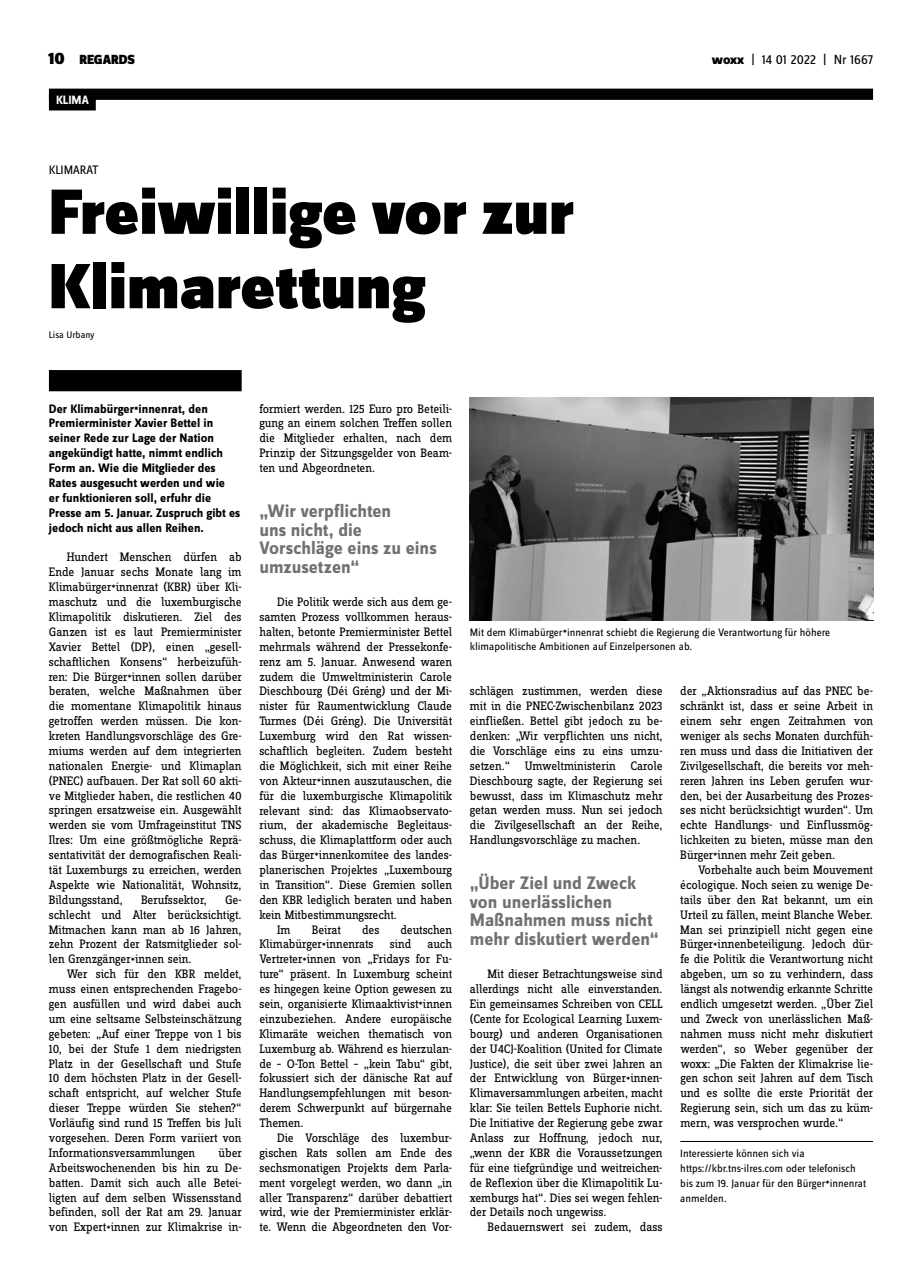
<style>
.page{position:relative;width:922px;height:1276px;background:#fff}
.page>*{position:absolute;margin:0;border:0;box-sizing:border-box;transform-origin:0 0}
.t1{font:900 66.25px/74.4px "Zine Sans Dis";color:#000}
.t2{font:700 18.75px/18.8px "Zine Sans Dis";color:#707172}
.t3{font:13.75px "Zine Sans Dis";letter-spacing:-.01em;color:#000}
.t4{font:900 13.75px "Zine Sans Dis";letter-spacing:-.01em;color:#000}
.t5{font:12.75px/14.9px "Zine Slab Dis";letter-spacing:-.01em;color:#000;text-align:justify}
.t6{font:700 12.75px/14.9px "Zine Sans Dis";color:#000}
.t7{font:12.75px "Zine Sans Dis";color:#000}
.t8{font:700 12.5px "Zine Sans Dis";letter-spacing:-.005em;color:#fff}
.t9{font:11.25px/15px "Zine Sans Dis";color:#000}
.t10{font:10px "Zine Sans Dis";color:#000}
.s1{font-size:17.5px}
.s2{font-weight:800}
</style>
<div class="page">
<div style="left:49px;top:89px;width:823px;height:11px;background:#000"></div>
<div style="left:49px;top:370px;width:192px;height:21px;background:#000"></div>
<hr style="left:680px;top:1141px;width:192px;height:1px;background:#000">
<img style="left:469px;top:398px;width:403px;height:223px">
<div style="left:49px;top:94px;width:47px;height:16px;background:#000"></div>
<p class="t4" style="left:48px;top:52px;width:88px"><span class="s1">10</span> REGARDS</p>
<p class="t3" style="left:711px;top:53px;width:162px"><span class="s2">woxx</span> | 14 01 2022 | Nr 1667</p>
<p class="t8" style="left:56px;top:93px;width:34px">KLIMA</p>
<p class="t7" style="left:49px;top:164px;width:51px">Klimarat</p>
<h1 class="t1" style="left:49px;top:179px;width:526px">Freiwillige vor zur<br>Klimarettung</h1>
<p class="t10" style="left:49px;top:330px;width:47px">Lisa Urbany</p>
<p class="t6" style="left:49px;top:401px;width:193px">Der Klimabürger<sub>*</sub>innenrat, den<br>Premierminister Xavier Bettel in seiner Rede zur Lage der Nation angekündigt hatte, nimmt endlich<br>Form an. Wie die Mitglieder des<br>Rates ausgesucht werden und wie<br>er funktionieren soll, erfuhr die<br>Presse am 5. Januar. Zuspruch gibt es jedoch nicht aus allen Reihen.</p>
<p class="t5" style="left:49px;top:550px;width:194px;text-indent:18px">Hundert Menschen dürfen ab Ende Januar sechs Monate lang im Klimabürger<sub>*</sub>innenrat (KBR) über Kli&shy;maschutz und die luxemburgische Klimapolitik diskutieren. Ziel des Ganzen ist es laut Premierminister Xavier Bettel (DP), einen „gesell&shy;schaftlichen Konsens“ herbeizufüh&shy;ren: Die Bürger<sub>*</sub>innen sollen darüber beraten, welche Maßnahmen über die momentane Klimapolitik hinaus getroffen werden müssen. Die kon&shy;kreten Handlungsvorschläge des Gre&shy;miums werden auf dem integrierten nationalen Energie- und Klimaplan (PNEC) aufbauen. Der Rat soll 60 akti&shy;ve Mitglieder haben, die restlichen 40 springen ersatzweise ein. Ausgewählt werden sie vom Umfrageinstitut TNS Ilres: Um eine größtmögliche Reprä&shy;sentativität der demografischen Reali&shy;tät Luxemburgs zu erreichen, werden Aspekte wie Nationalität, Wohnsitz, Bildungsstand,</p>
<p class="t5" style="left:141px;top:892px;width:67px">Berufssektor,</p>
<p class="t5" style="left:49px;top:892px;width:194px;text-indent:176px">Ge&shy;schlecht und Alter berücksichtigt.<br>Mitmachen kann man ab 16 Jahren, zehn Prozent der Ratsmitglieder sol&shy;len Grenzgänger<sub>*</sub>innen sein.</p>
<p class="t5" style="left:49px;top:967px;width:194px;text-indent:18px">Wer sich für den KBR meldet, muss einen entsprechenden Fragebo&shy;gen ausfüllen und wird dabei auch um eine seltsame Selbsteinschätzung gebeten: „Auf einer Treppe von 1 bis 10, bei der Stufe 1 dem niedrigsten Platz in der Gesellschaft und Stufe 10 dem höchsten Platz in der Gesell&shy;schaft entspricht, auf welcher Stufe dieser Treppe würden Sie stehen?“ Vorläufig sind rund 15 Treffen bis Juli vorgesehen. Deren Form variiert von Informationsversammlungen</p>
<p class="t5" style="left:49px;top:1145px;width:194px;text-indent:169px">über Arbeitswochenenden bis hin zu De&shy;batten. Damit sich auch alle Betei&shy;ligten auf dem selben Wissensstand befinden, soll der Rat am 29. Januar von Expert<sub>*</sub>innen zur Klimakrise in-</p>
<p class="t5" style="left:259px;top:401px;width:194px">formiert werden. 125 Euro pro Beteili&shy;gung an einem solchen Treffen sollen die Mitglieder erhalten, nach dem Prinzip der Sitzungsgelder von Beam&shy;ten und Abgeordneten.</p>
<h2 class="t2" style="left:259px;top:502px;width:179px">„Wir verpflichten<br>uns nicht, die<br>Vorschläge eins zu eins umzusetzen“</h2>
<p class="t5" style="left:277px;top:595px;width:176px">Die Politik werde sich aus dem ge-</p>
<p class="t5" style="left:259px;top:610px;width:194px">samten Prozess vollkommen heraus-</p>
<p class="t5" style="left:259px;top:625px;width:194px">halten, betonte Premierminister Bettel</p>
<p class="t5" style="left:259px;top:639px;width:194px">mehrmals während der Pressekonfe-</p>
<p class="t5" style="left:259px;top:654px;width:194px">renz am 5. Januar. Anwesend waren</p>
<p class="t5" style="left:259px;top:669px;width:194px">zudem die Umweltministerin Carole</p>
<p class="t5" style="left:259px;top:684px;width:194px">Dieschbourg (Déi Gréng) und der Mi-</p>
<p class="t5" style="left:259px;top:699px;width:194px">nister für Raumentwicklung Claude</p>
<p class="t5" style="left:259px;top:714px;width:194px">Turmes (Déi Gréng). Die Universität</p>
<p class="t5" style="left:259px;top:729px;width:194px">Luxemburg wird den Rat wissen-</p>
<p class="t5" style="left:259px;top:744px;width:194px">schaftlich begleiten. Zudem besteht</p>
<p class="t5" style="left:259px;top:758px;width:194px">die Möglichkeit, sich mit einer Reihe</p>
<p class="t5" style="left:259px;top:773px;width:194px">von Akteur<sub>*</sub>innen auszutauschen, die</p>
<p class="t5" style="left:259px;top:788px;width:194px">für die luxemburgische Klimapolitik</p>
<p class="t5" style="left:259px;top:803px;width:194px">relevant sind: das Klimaobservato-</p>
<p class="t5" style="left:259px;top:818px;width:194px">rium, der akademische Begleitaus-</p>
<p class="t5" style="left:259px;top:833px;width:194px">schuss, die Klimaplattform oder auch</p>
<p class="t5" style="left:259px;top:848px;width:194px">das Bürger<sub>*</sub>innenkomitee des landes-</p>
<p class="t5" style="left:259px;top:863px;width:194px">planerischen Projektes „Luxembourg</p>
<p class="t5" style="left:259px;top:878px;width:194px">in Transition“. Diese Gremien sollen</p>
<p class="t5" style="left:259px;top:892px;width:194px">den KBR lediglich beraten und haben</p>
<p class="t5" style="left:259px;top:907px;width:139px">kein Mitbestimmungsrecht.</p>
<p class="t5" style="left:277px;top:922px;width:15px">Im</p>
<p class="t5" style="left:312px;top:922px;width:31px">Beirat</p>
<p class="t5" style="left:362px;top:922px;width:19px">des</p>
<p class="t5" style="left:400px;top:922px;width:53px">deutschen</p>
<p class="t5" style="left:259px;top:937px;width:116px">Klimabürger<sub>*</sub>innenrats</p>
<p class="t5" style="left:390px;top:937px;width:23px">sind</p>
<p class="t5" style="left:259px;top:937px;width:194px;text-indent:168px">auch Vertreter<sub>*</sub>innen von „Fridays for Fu&shy;ture“ präsent. In Luxemburg scheint es hingegen keine Option gewesen zu sein, organisierte Klimaaktivist<sub>*</sub>innen einzubeziehen. Andere europäische Klimaräte weichen thematisch von Luxemburg ab. Während es hierzulan&shy;de – O-Ton Bettel – „kein Tabu“ gibt, fokussiert sich der dänische Rat auf Handlungsempfehlungen mit beson&shy;derem Schwerpunkt auf bürgernahe Themen.</p>
<p class="t5" style="left:259px;top:1131px;width:194px;text-indent:18px">Die Vorschläge des luxembur&shy;gischen Rats sollen am Ende des sechsmonatigen Projekts dem Parla&shy;ment vorgelegt werden, wo dann „in aller Transparenz“ darüber debattiert wird, wie der Premierminister erklär&shy;te. Wenn die Abgeordneten den Vor-</p>
<p class="t9" style="left:469px;top:625px;width:362px">M it dem Klimabürger*innenrat schiebt die Regierung die Verantwortung für höhere klimapolitische Ambitionen auf Einzelpersonen ab.</p>
<p class="t5" style="left:470px;top:684px;width:194px">schlägen zustimmen, werden diese mit in die PNEC-Zwischenbilanz 2023 einfließen. Bettel gibt jedoch zu be&shy;denken: „Wir verpflichten uns nicht, die Vorschläge eins zu eins umzu&shy;setzen.“ Umweltministerin Carole Dieschbourg sagte, der Regierung sei bewusst, dass im Klimaschutz mehr getan werden muss. Nun sei jedoch die Zivilgesellschaft an der Reihe, Handlungsvorschläge zu machen.</p>
<h2 class="t2" style="left:469px;top:874px;width:190px">„Über Ziel und Zweck von unerlässlichen<br>Maßnahmen muss nicht mehr diskutiert werden“</h2>
<p class="t5" style="left:469px;top:967px;width:194px;text-indent:18px">Mit dieser Betrachtungsweise sind allerdings nicht alle einverstanden.<br>Ein gemeinsames Schreiben von CELL (Cente for Ecological Learning Luxem&shy;bourg) und anderen Organisationen der U4CJ-Koalition (United for Climate Justice), die seit über zwei Jahren an der Entwicklung von Bürger<sub>*</sub>innen-Klimaversammlungen arbeiten, macht klar: Sie teilen Bettels Euphorie nicht.<br>Die Initiative der Regierung gebe zwar Anlass zur Hoffnung, jedoch nur, „wenn der KBR die Voraussetzungen für eine tiefgründige und weitreichen&shy;de Reflexion über die Klimapolitik Lu&shy;xemburgs hat“. Dies sei wegen fehlen&shy;der Details noch ungewiss.</p>
<p class="t5" style="left:487px;top:1220px;width:176px">Bedauernswert sei zudem, dass</p>
<p class="t5" style="left:680px;top:684px;width:194px">der „Aktionsradius auf das PNEC be&shy;schränkt ist, dass er seine Arbeit in einem sehr engen Zeitrahmen von weniger als sechs Monaten durchfüh&shy;ren muss und dass die Initiativen der Zivilgesellschaft, die bereits vor meh&shy;reren Jahren ins Leben gerufen wur&shy;den, bei der Ausarbeitung des Prozes&shy;ses nicht berücksichtigt wurden“. Um echte Handlungs- und Einflussmög&shy;lichkeiten zu bieten, müsse man den Bürger<sub>*</sub>innen mehr Zeit geben.</p>
<p class="t5" style="left:680px;top:863px;width:194px;text-indent:18px">Vorbehalte auch beim Mouvement écologique. Noch seien zu wenige De&shy;tails über den Rat bekannt, um ein Urteil zu fällen, meint Blanche Weber.<br>Man sei prinzipiell nicht gegen eine Bürger<sub>*</sub>innenbeteiligung. Jedoch dür&shy;fe die Politik die Verantwortung nicht abgeben, um so zu verhindern, dass längst als notwendig erkannte Schritte endlich umgesetzt werden. „Über Ziel und Zweck von unerlässlichen Maß&shy;nahmen muss nicht mehr diskutiert werden“, so Weber gegenüber der woxx: „Die Fakten der Klimakrise lie&shy;gen schon seit Jahren auf dem Tisch und es sollte die erste Priorität der Regierung sein, sich um das zu küm&shy;mern, was versprochen wurde.“</p>
<p class="t9" style="left:680px;top:1146px;width:187px">I nteressierte können sich via https://kbr.tns-ilres.com oder telefonisch bis zum 19. Januar für den Bürger*innenrat anmelden.</p>
</div>
